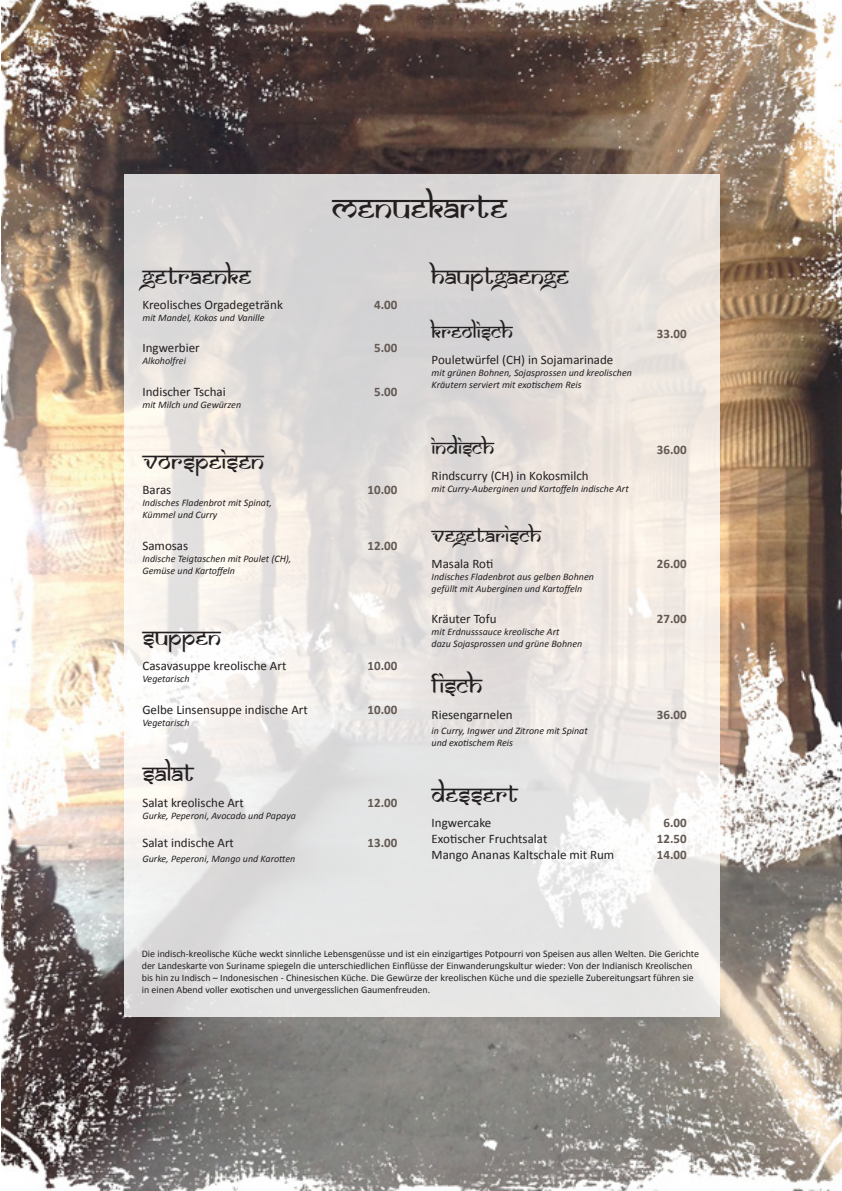
<style>
.page{position:relative;width:842px;height:1191px;background:#fff}
.page>*{position:absolute;margin:0;border:0;box-sizing:border-box;transform-origin:0 0}
.t1{font:34px "Samarkan Normal";color:#231f20}
.Titel{font:25px "Samarkan Normal";color:#231f20}
.t2{font:21px "Samarkan Normal";color:#231f20}
.t3{font:13px "Calibri";color:#231f20}
.t4{font:700 13px "Calibri";color:#635852}
.t5{font:italic 10px/12px "Calibri";color:#231f20}
.t6{font:10px/12px "Calibri";color:#231f20}
</style>
<div class="page">
<img style="left:1px;top:0;width:841px;height:1190px">
<svg style="left:124px;top:174px;width:595px;height:842px;background:#e6e3e1"></svg>
<p class="t1" style="left:333px;top:187px;width:176px">Menuekarte</p>
<p class="Titel" style="left:142px;top:261px;width:110px">Getraenke</p>
<p class="t3" style="left:142px;top:297px;width:142px">Kreolisches Orgadegetränk</p>
<p class="t4" style="left:374px;top:296px;width:25px">4.00</p>
<p class="t5" style="left:142px;top:311px;width:124px">mit Mandel, Kokos und Vanille</p>
<p class="t3" style="left:142px;top:340px;width:59px">Ingwerbier</p>
<p class="t4" style="left:374px;top:340px;width:25px">5.00</p>
<p class="t5" style="left:142px;top:355px;width:45px">Alkoholfrei</p>
<p class="t3" style="left:142px;top:383px;width:85px">Indischer Tschai</p>
<p class="t4" style="left:374px;top:383px;width:25px">5.00</p>
<p class="t5" style="left:142px;top:398px;width:100px">mit Milch und Gewürzen</p>
<p class="Titel" style="left:142px;top:446px;width:123px">Vorspeisen</p>
<p class="t3" style="left:142px;top:482px;width:30px">Baras</p>
<p class="t4" style="left:368px;top:482px;width:31px">10.00</p>
<p class="t5" style="left:142px;top:497px;width:131px">Indisches Fladenbrot mit Spinat,<br>Kümmel und Curry</p>
<p class="t3" style="left:142px;top:537px;width:47px">Samosas</p>
<p class="t4" style="left:368px;top:537px;width:31px">12.00</p>
<p class="t5" style="left:142px;top:552px;width:150px">Indische Teigtaschen mit Poulet (CH),<br>Gemüse und Kartoffeln</p>
<p class="Titel" style="left:142px;top:622px;width:80px">Suppen</p>
<p class="t3" style="left:142px;top:658px;width:145px">Casavasuppe kreolische Art</p>
<p class="t4" style="left:368px;top:658px;width:31px">10.00</p>
<p class="t5" style="left:142px;top:673px;width:49px">Vegetarisch</p>
<p class="t3" style="left:142px;top:701px;width:167px">Gelbe Linsensuppe indische Art</p>
<p class="t4" style="left:368px;top:701px;width:31px">10.00</p>
<p class="t5" style="left:142px;top:716px;width:49px">Vegetarisch</p>
<p class="Titel" style="left:142px;top:758px;width:53px">Salat</p>
<p class="t3" style="left:142px;top:794px;width:103px">Salat kreolische Art</p>
<p class="t4" style="left:368px;top:794px;width:31px">12.00</p>
<p class="t5" style="left:142px;top:809px;width:155px">Gurke, Peperoni, Avocado und Papaya</p>
<p class="t3" style="left:142px;top:834px;width:93px">Salat indische Art</p>
<p class="t4" style="left:368px;top:834px;width:31px">13.00</p>
<p class="t5" style="left:142px;top:852px;width:154px">Gurke, Peperoni, Mango und Karotten</p>
<p class="Titel" style="left:432px;top:261px;width:139px">Hauptgaenge</p>
<p class="t2" style="left:432px;top:319px;width:83px">KreoliscH</p>
<p class="t4" style="left:657px;top:325px;width:31px">33.00</p>
<p class="t3" style="left:432px;top:351px;width:183px">Pouletwürfel (CH) in Sojamarinade</p>
<p class="t5" style="left:432px;top:366px;width:202px">mit grünen Bohnen, Sojasprossen und kreolischen<br>Kräutern serviert mit exotischem Reis</p>
<p class="t2" style="left:432px;top:435px;width:64px">Indisch</p>
<p class="t4" style="left:657px;top:441px;width:31px">36.00</p>
<p class="t3" style="left:432px;top:467px;width:159px">Rindscurry (CH) in Kokosmilch</p>
<p class="t5" style="left:432px;top:482px;width:199px">mit Curry-Auberginen und Kartoffeln indische Art</p>
<p class="t2" style="left:432px;top:523px;width:111px">Vegetarisch</p>
<p class="t3" style="left:432px;top:555px;width:63px">Masala Roti</p>
<p class="t4" style="left:657px;top:555px;width:31px">26.00</p>
<p class="t5" style="left:432px;top:570px;width:164px">Indisches Fladenbrot aus gelben Bohnen gefüllt mit Auberginen und Kartoffeln</p>
<p class="t3" style="left:432px;top:611px;width:66px">Kräuter Tofu</p>
<p class="t4" style="left:657px;top:610px;width:31px">27.00</p>
<p class="t5" style="left:432px;top:625px;width:152px">mit Erdnusssauce kreolische Art<br>dazu Sojasprossen und grüne Bohnen</p>
<p class="Titel" style="left:432px;top:670px;width:52px">Fisch</p>
<p class="t3" style="left:432px;top:706px;width:83px">Riesengarnelen</p>
<p class="t4" style="left:657px;top:706px;width:31px">36.00</p>
<p class="t5" style="left:432px;top:724px;width:158px">in Curry, Ingwer und Zitrone mit Spinat und exotischem Reis</p>
<p class="Titel" style="left:432px;top:779px;width:88px">Dessert</p>
<p class="t3" style="left:432px;top:815px;width:61px">Ingwercake</p>
<p class="t4" style="left:663px;top:814px;width:25px">6.00</p>
<p class="t3" style="left:432px;top:830px;width:117px">Exotischer Fruchtsalat</p>
<p class="t4" style="left:657px;top:830px;width:31px">12.50</p>
<p class="t3" style="left:432px;top:846px;width:184px">Mango Ananas Kaltschale mit Rum</p>
<p class="t4" style="left:657px;top:846px;width:31px">14.00</p>
<p class="t6" style="left:142px;top:948px;width:559px">Die indisch-kreolische Küche weckt sinnliche Lebensgenüsse und ist ein einzigartiges Potpourri von Speisen aus allen Welten. Die Gerichte der Landeskarte von Suriname spiegeln die unterschiedlichen Einflüsse der Einwanderungskultur wieder: Von der Indianisch Kreolischen bis hin zu Indisch – Indonesischen - Chinesischen Küche. Die Gewürze der kreolischen Küche und die spezielle Zubereitungsart führen sie in einen Abend voller exotischen und unvergesslichen Gaumenfreuden.</p>
</div>
